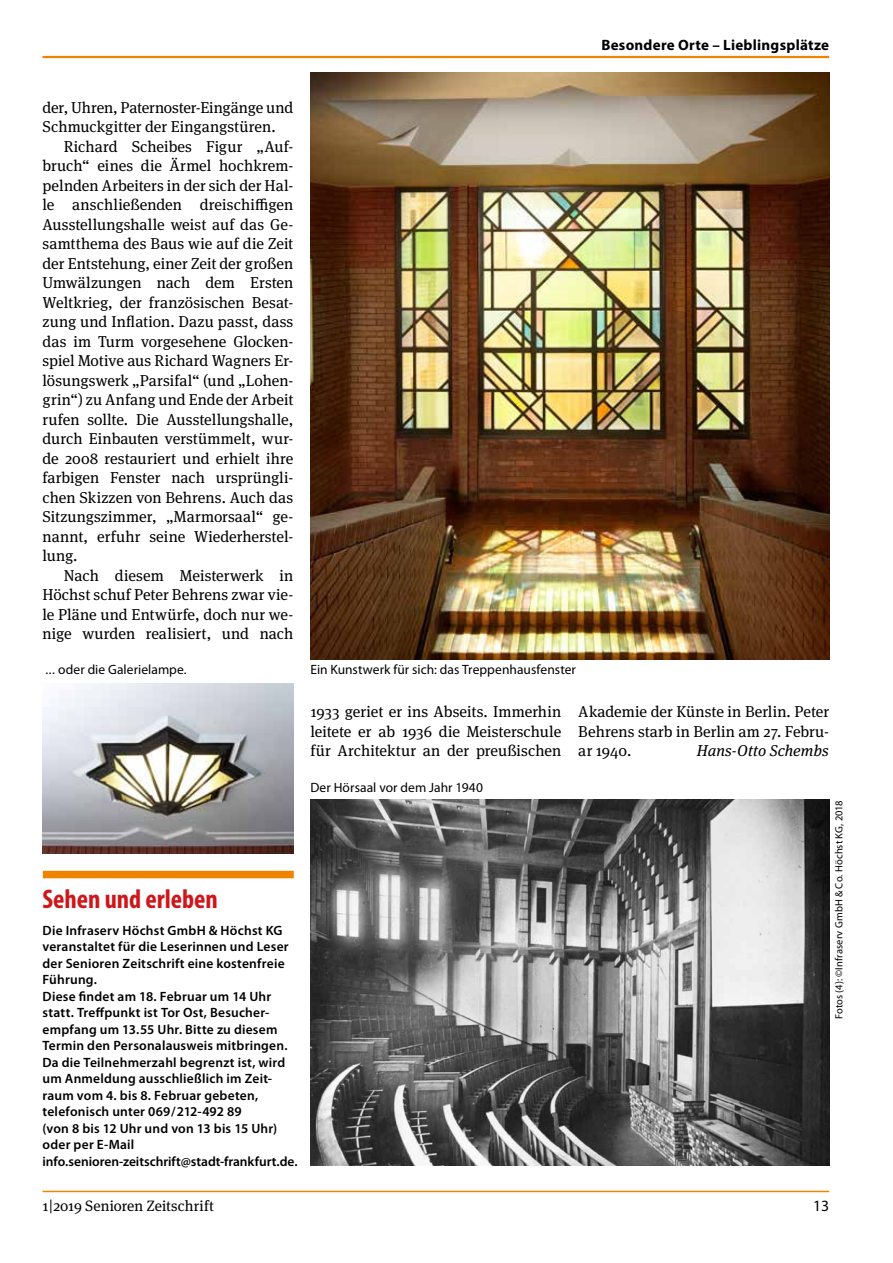
<style>
.page{position:relative;width:893px;height:1263px;background:#fff}
.page>*{position:absolute;margin:0;border:0;box-sizing:border-box;transform-origin:0 0}
.t1{font:700 condensed 27px "Myriad Pro";color:#cd171a}
.t2{font:15.75px/19.5px "Meta Serif OT";letter-spacing:.005em;color:#000;text-align:justify}
.t3{font:italic 15.75px "Meta Serif OT";letter-spacing:.005em;color:#000}
.t4{font:15.75px "Myriad Pro";color:#000}
.t5{font:700 15px "Myriad Pro";letter-spacing:.015em;color:#000}
.t6{font:15px "Meta Serif OT";letter-spacing:.005em;color:#000}
.t7{font:600 13.5px/16.5px "Myriad Pro";letter-spacing:.015em;color:#000}
.t8{font:13.5px "Myriad Pro";letter-spacing:.005em;color:#000}
.t9{font:10.5px "Myriad Pro";letter-spacing:.01em;color:#000}
</style>
<div class="page">
<hr style="left:43px;top:1191px;width:786px;height:1px;background:#f08300">
<hr style="left:43px;top:56px;width:786px;height:2px;background:#f08300">
<img style="left:310px;top:72px;width:519px;height:587px">
<div style="left:43px;top:871px;width:251px;height:7px;background:#f08300"></div>
<img style="left:43px;top:683px;width:250px;height:171px">
<img style="left:310px;top:799px;width:519px;height:367px">
<p class="t5" style="left:601px;top:35px;width:229px">Besondere Orte – Lieblingsplätze</p>
<p class="t2" style="left:43px;top:98px;width:252px">der, Uhren, Paternoster-Eingänge und<br>Schmuckgitter der Eingangstüren.</p>
<p class="t2" style="left:43px;top:137px;width:252px;text-indent:21px">Richard Scheibes Figur „Auf&shy;bruch“ eines die Ärmel hochkrem&shy;pelnden Arbeiters in der sich der Hal&shy;le anschließenden dreischiffigen Ausstellungshalle weist auf das Ge&shy;samtthema des Baus wie auf die Zeit der Entstehung, einer Zeit der großen Umwälzungen nach dem Ersten Weltkrieg, der französischen Besat&shy;zung und Inflation. Dazu passt, dass das im Turm vorgesehene Glocken&shy;spiel Motive aus Richard Wagners Er&shy;lösungswerk „Parsifal“ (und „Lohen&shy;grin“) zu Anfang und Ende der Arbeit rufen sollte. Die Ausstellungshalle, durch Einbauten verstümmelt, wur&shy;de 2008 restauriert und erhielt ihre farbigen Fenster nach ursprüngli&shy;chen Skizzen von Behrens. Auch das Sitzungszimmer, „Marmorsaal“ ge&shy;nannt, erfuhr seine Wiederherstel&shy;lung.</p>
<p class="t2" style="left:43px;top:566px;width:252px;text-indent:21px">Nach diesem Meisterwerk in Höchst schuf Peter Behrens zwar vie&shy;le Pläne und Entwürfe, doch nur we&shy;nige wurden realisiert, und nach</p>
<p class="t8" style="left:46px;top:662px;width:143px">... oder die Galerielampe.</p>
<h1 class="t1" style="left:43px;top:882px;width:177px">Sehen und erleben</h1>
<p class="t7" style="left:43px;top:922px;width:257px">Die Infraserv Höchst GmbH &amp; Höchst KG veranstaltet für die Leserinnen und Leser der Senioren Zeitschrift eine kostenfreie Führung.<br>Diese findet am 18. Februar um 14 Uhr statt. Treffpunkt ist Tor Ost, Besucher&shy;empfang um 13.55 Uhr. Bitte zu diesem Termin den Personalausweis mitbringen.<br>Da die Teilnehmerzahl begrenzt ist, wird um Anmeldung ausschließlich im Zeit&shy;raum vom 4. bis 8. Februar gebeten, telefonisch unter 069/212-492 89<br>(von 8 bis 12 Uhr und von 13 bis 15 Uhr) oder per E-Mail info.senioren-zeitschrift@stadt-frankfurt.de.</p>
<p class="t8" style="left:310px;top:662px;width:267px">Ein Kunstwerk für sich: das Treppenhausfenster</p>
<p class="t2" style="left:310px;top:702px;width:252px">1933 geriet er ins Abseits. Immerhin leitete er ab 1936 die Meisterschule für Architektur an der preußischen</p>
<p class="t8" style="left:310px;top:780px;width:174px">Der Hörsaal vor dem Jahr 1940</p>
<p class="t2" style="left:578px;top:702px;width:252px">Akademie der Künste in Berlin. Peter Behrens starb in Berlin am 27. Febru&shy;ar 1940.</p>
<p class="t3" style="left:697px;top:741px;width:134px">Hans-Otto Schembs</p>
<p class="t9" style="left:833px;top:1019px;width:220px;rotate:-90deg">Fotos (4): ©Infraserv GmbH &amp; Co. Höchst KG, 2018</p>
<p class="t6" style="left:43px;top:1197px;width:173px">1|2019 Senioren Zeitschrift</p>
<p class="t4" style="left:813px;top:1197px;width:18px">13</p>
</div>
